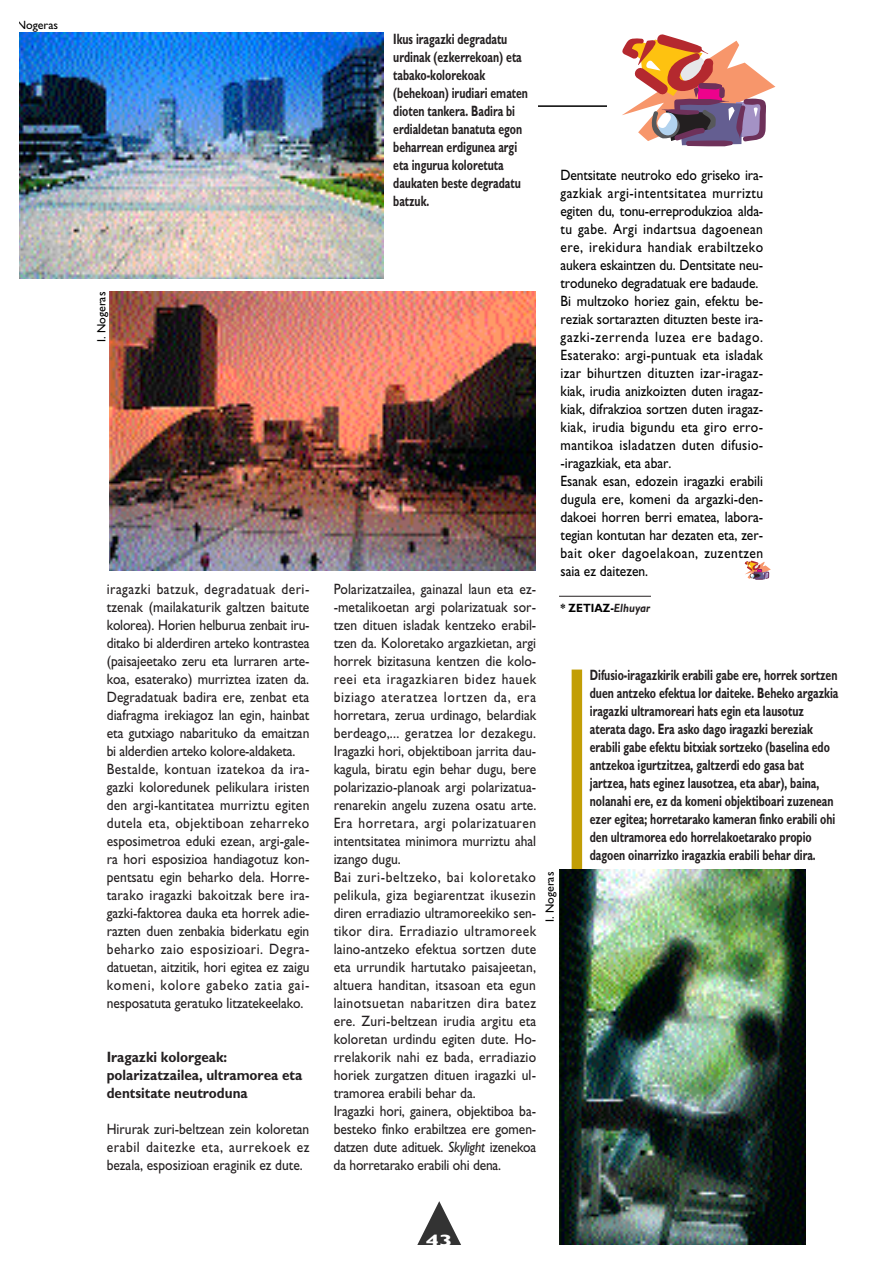
<style>
.page{position:relative;width:893px;height:1263px;background:#fff}
.page>*{position:absolute;margin:0;border:0;box-sizing:border-box;transform-origin:0 0}
.t1{font:700 16.5px "Gill Sans";color:#fff;scale:1.5 1}
.t2{font:15px/18px "Gill Sans";letter-spacing:.005em;color:#231f20;scale:.9 1}
.t3{font:15px/18px "Gill Sans";color:#000;scale:.9 1}
.t4{font:700 15px/18px "Gill Sans";color:#231f20;scale:.7 1}
.t5{font:700 15px/18px "Gill Sans";color:#231f20;scale:.9 1}
.t6{font:12px "Gill Sans";color:#000}
.t7{font:700 12px "Gill Sans";color:#000;scale:.9 1}
.s1{font-style:italic}
.s2{font-style:italic;color:#231f20}
</style>
<div class="page">
<hr style="left:20px;top:105px;width:744px;height:2px;background:#000">
<svg style="left:417px;top:1201px;width:44px;height:44px"></svg>
<svg style="left:744px;top:561px;width:26px;height:19px"></svg>
<div style="left:607px;top:31px;width:176px;height:121px;background:#fff"></div>
<svg style="left:622px;top:34px;width:153px;height:112px"></svg>
<hr style="left:559px;top:596px;width:92px;height:1px;background:#231f20">
<div style="left:372px;top:32px;width:165px;height:257px;background:#fff"></div>
<img style="left:20px;top:32px;width:363px;height:247px">
<img style="left:110px;top:291px;width:425px;height:280px">
<div style="left:571px;top:670px;width:11px;height:214px;background:#c29e05"></div>
<img style="left:559px;top:870px;width:246px;height:374px">
<p class="t6" style="left:17px;top:20px;width:43px">Nogeras</p>
<p class="t6" style="left:97px;top:342px;width:52px;rotate:-90deg">I. Nogeras</p>
<p class="t2" style="left:107px;top:582px;width:227px">iragazki batzuk, degradatuak deri&shy;tzenak (mailakaturik galtzen baitute kolorea). Horien helburua zenbait iru&shy;ditako bi alderdiren arteko kontrastea (paisajeetako zeru eta lurraren arte&shy;koa, esaterako) murriztea izaten da.<br>Degradatuak badira ere, zenbat eta diafragma irekiagoz lan egin, hainbat eta gutxiago nabarituko da emaitzan bi alderdien arteko kolore-aldaketa.<br>Bestalde, kontuan izatekoa da ira&shy;gazki koloredunek pelikulara iristen den argi-kantitatea murriztu egiten dutela eta, objektiboan zeharreko esposimetroa eduki ezean, argi-gale&shy;ra hori esposizioa handiagotuz kon&shy;pentsatu egin beharko dela. Horre&shy;tarako iragazki bakoitzak bere ira&shy;gazki-faktorea dauka eta horrek adie&shy;razten duen zenbakia biderkatu egin beharko zaio esposizioari. Degra&shy;datuetan, aitzitik, hori egitea ez zaigu komeni, kolore gabeko zatia gai&shy;nesposatuta geratuko litzatekeelako.</p>
<p class="t5" style="left:107px;top:1050px;width:219px">Iragazki kolorgeak: polarizatzailea, ultramorea eta dentsitate neutroduna</p>
<p class="t2" style="left:107px;top:1122px;width:227px;text-align:justify">Hirurak zuri-beltzean zein koloretan erabil daitezke eta, aurrekoek ez bezala, esposizioan eraginik ez dute.</p>
<p class="t4" style="left:393px;top:31px;width:194px">Ikus iragazki degradatu urdinak (ezkerrekoan) eta tabako-kolorekoak (behekoan) irudiari ematen dioten tankera. Badira bi erdialdetan banatuta egon beharrean erdigunea argi eta ingurua koloretuta daukaten beste degradatu batzuk.</p>
<p class="t2" style="left:333px;top:582px;width:227px">Polarizatzailea, gainazal laun eta ez--metalikoetan argi polarizatuak sor&shy;tzen dituen isladak kentzeko erabil&shy;tzen da. Koloretako argazkietan, argi horrek bizitasuna kentzen die kolo&shy;reei eta iragazkiaren bidez hauek biziago ateratzea lortzen da, era horretara, zerua urdinago, belardiak berdeago,... geratzea lor dezakegu.<br>Iragazki hori, objektiboan jarrita dau&shy;kagula, biratu egin behar dugu, bere polarizazio-planoak argi polarizatua&shy;renarekin angelu zuzena osatu arte.<br>Era horretara, argi polarizatuaren intentsitatea minimora murriztu ahal izango dugu.<br>Bai zuri-beltzeko, bai koloretako pelikula, giza begiarentzat ikusezin diren erradiazio ultramoreekiko sen&shy;tikor dira. Erradiazio ultramoreek laino-antzeko efektua sortzen dute eta urrundik hartutako paisajeetan, altuera handitan, itsasoan eta egun lainotsuetan nabaritzen dira batez ere. Zuri-beltzean irudia argitu eta koloretan urdindu egiten dute. Ho&shy;rrelakorik nahi ez bada, erradiazio horiek zurgatzen dituen iragazki ul&shy;tramorea erabili behar da.<br>Iragazki hori, gainera, objektiboa ba&shy;besteko finko erabiltzea ere gomen&shy;datzen dute adituek. <span class="s1">Skylight</span> izenekoa da horretarako erabili ohi dena.</p>
<p class="t3" style="left:560px;top:168px;width:227px">Dentsitate neutroko edo griseko ira&shy;gazkiak argi-intentsitatea murriztu egiten du, tonu-erreprodukzioa alda&shy;tu gabe. Argi indartsua dagoenean ere, irekidura handiak erabiltzeko aukera eskaintzen du. Dentsitate neu&shy;troduneko degradatuak ere badaude.<br>Bi multzoko horiez gain, efektu be&shy;reziak sortarazten dituzten beste ira&shy;gazki-zerrenda luzea ere badago.<br>Esaterako: argi-puntuak eta isladak izar bihurtzen dituzten izar-iragaz&shy;kiak, irudia anizkoizten duten iragaz&shy;kiak, difrakzioa sortzen duten iragaz&shy;kiak, irudia bigundu eta giro erro&shy;mantikoa isladatzen duten difusio--iragazkiak, eta abar.<br>Esanak esan, edozein iragazki erabili dugula ere, komeni da argazki-den&shy;dakoei horren berri ematea, labora&shy;tegian kontutan har dezaten eta, zer&shy;bait oker dagoelakoan, zuzentzen saia ez daitezen.</p>
<p class="t7" style="left:560px;top:604px;width:101px">* ZETIAZ-<span class="s2">Elhuyar</span></p>
<p class="t6" style="left:545px;top:922px;width:52px;rotate:-90deg">I. Nogeras</p>
<p class="t4" style="left:590px;top:667px;width:356px">Difusio-iragazkirik erabili gabe ere, horrek sortzen duen antzeko efektua lor daiteke. Beheko argazkia iragazki ultramoreari hats egin eta lausotuz aterata dago. Era asko dago iragazki bereziak erabili gabe efektu bitxiak sortzeko (baselina edo antzekoa igurtzitzea, galtzerdi edo gasa bat jartzea, hats eginez lausotzea, eta abar), baina, nolanahi ere, ez da komeni objektiboari zuzenean ezer egitea; horretarako kameran finko erabili ohi den ultramorea edo horrelakoetarako propio dagoen oinarrizko iragazkia erabili behar dira.</p>
<p class="t1" style="left:425px;top:1234px;width:20px">43</p>
</div>
